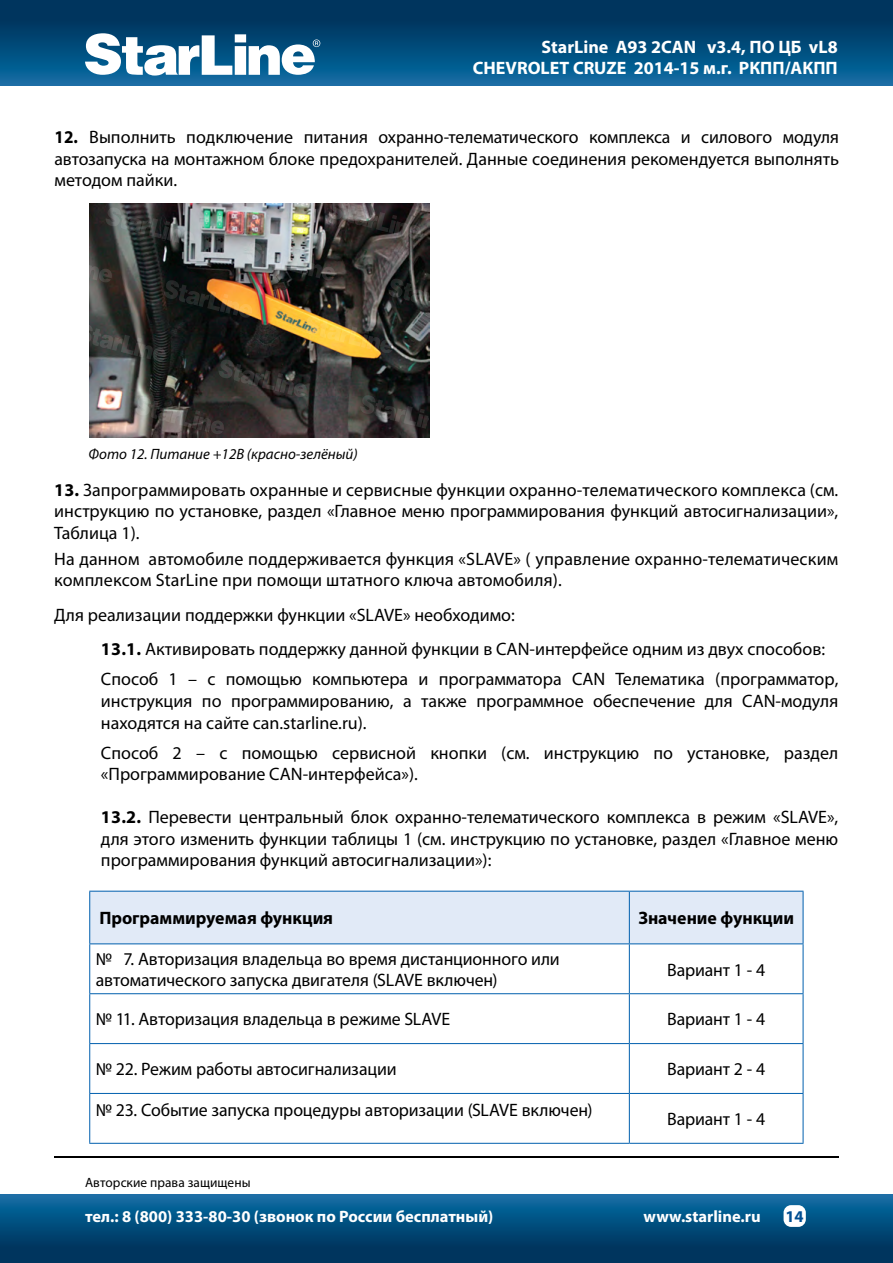
<style>
.page{position:relative;width:893px;height:1263px;background:#fff}
.page>*{position:absolute;margin:0;border:0;box-sizing:border-box;transform-origin:0 0}
.t1{font:18px/21.6px "Myriad Pro";color:#000;text-align:justify}
.t2{font:700 18px/21.6px "Myriad Pro";color:#fff;text-align:right}
.t3{font:700 18px "Myriad Pro";color:#000}
.t4{font:700 16.5px "Myriad Pro";color:#fff}
.t5{font:700 16.5px "Myriad Pro";color:#004e92}
.t6{font:italic 15px "Myriad Pro";color:#000}
.t7{font:13.5px "Myriad Pro";color:#000}
.s1{font-weight:700}
</style>
<div class="page">
<hr style="left:54px;top:1157px;width:785px;height:1px;background:#000">
<svg style="left:0;top:1195px;width:893px;height:68px;background:#034b79"></svg>
<div style="left:783px;top:1205px;width:23px;height:22px;background:#fff;border-radius:8px"></div>
<div style="left:0;top:0;width:893px;height:85px;background:linear-gradient(to bottom,#002a50,#0a6aa1)"></div>
<svg style="left:85px;top:33px;width:235px;height:43px"></svg>
<img style="left:89px;top:203px;width:340px;height:231px">
<div style="left:90px;top:892px;width:713px;height:51px;background:#e1eaf7"></div>
<hr style="left:89px;top:891px;width:540px;height:1px;background:#005fae">
<hr style="left:89px;top:892px;width:1px;height:51px;background:#005fae">
<hr style="left:629px;top:891px;width:174px;height:1px;background:#005fae">
<hr style="left:629px;top:892px;width:1px;height:51px;background:#005fae">
<hr style="left:803px;top:892px;width:1px;height:51px;background:#005fae">
<hr style="left:89px;top:943px;width:540px;height:1px;background:#005fae">
<hr style="left:89px;top:944px;width:1px;height:49px;background:#005fae">
<hr style="left:629px;top:943px;width:174px;height:1px;background:#005fae">
<hr style="left:629px;top:944px;width:1px;height:49px;background:#005fae">
<hr style="left:803px;top:944px;width:1px;height:49px;background:#005fae">
<hr style="left:89px;top:993px;width:540px;height:1px;background:#005fae">
<hr style="left:89px;top:994px;width:1px;height:49px;background:#005fae">
<hr style="left:629px;top:993px;width:174px;height:1px;background:#005fae">
<hr style="left:629px;top:994px;width:1px;height:49px;background:#005fae">
<hr style="left:803px;top:994px;width:1px;height:49px;background:#005fae">
<hr style="left:89px;top:1043px;width:540px;height:1px;background:#005fae">
<hr style="left:89px;top:1044px;width:1px;height:49px;background:#005fae">
<hr style="left:629px;top:1043px;width:174px;height:1px;background:#005fae">
<hr style="left:629px;top:1044px;width:1px;height:49px;background:#005fae">
<hr style="left:803px;top:1044px;width:1px;height:49px;background:#005fae">
<hr style="left:89px;top:1093px;width:540px;height:1px;background:#005fae">
<hr style="left:89px;top:1094px;width:1px;height:49px;background:#005fae">
<hr style="left:629px;top:1093px;width:174px;height:1px;background:#005fae">
<hr style="left:629px;top:1094px;width:1px;height:49px;background:#005fae">
<hr style="left:803px;top:1094px;width:1px;height:49px;background:#005fae">
<hr style="left:89px;top:1143px;width:540px;height:1px;background:#005fae">
<hr style="left:629px;top:1143px;width:174px;height:1px;background:#005fae">
<p class="t2" style="left:473px;top:35px;width:366px">StarLine A93 2CAN v3.4, ПО ЦБ vL8<br>CHEVROLET CRUZE 2014-15 м.г. РКПП/АКПП</p>
<p class="t1" style="left:55px;top:126px;width:786px"><span class="s1">12.</span> Выполнить подключение питания охранно-телематического комплекса и силового модуля автозапуска на монтажном блоке предохранителей. Данные соединения рекомендуется выполнять методом пайки.</p>
<p class="t6" style="left:89px;top:445px;width:271px">Фото 12. Питание +12В (красно-зелёный)</p>
<p class="t1" style="left:54px;top:479px;width:786px"><span class="s1">13.</span> Запрограммировать охранные и сервисные функции охранно-телематического комплекса (см. инструкцию по установке, раздел «Главное меню программирования функций автосигнализации», Таблица 1).</p>
<p class="t1" style="left:54px;top:548px;width:786px">На данном автомобиле поддерживается функция «SLAVE» ( управление охранно-телематическим комплексом StarLine при помощи штатного ключа автомобиля).</p>
<p class="t1" style="left:101px;top:597px;width:726px;line-height:34.3px;text-indent:-47px">Для реализации поддержки функции «SLAVE» необходимо:<br><span class="s1">13.1.</span> Активировать поддержку данной функции в CAN-интерфейсе одним из двух способов:</p>
<p class="t1" style="left:101px;top:668px;width:739px">Способ 1 – с помощью компьютера и программатора CAN Телематика (программатор, инструкция по программированию, а также программное обеспечение для CAN-модуля находятся на сайте can.starline.ru).</p>
<p class="t1" style="left:101px;top:741px;width:739px">Способ 2 – с помощью сервисной кнопки (см. инструкцию по установке, раздел «Программирование CAN-интерфейса»).</p>
<p class="t1" style="left:101px;top:806px;width:739px"><span class="s1">13.2.</span> Перевести центральный блок охранно-телематического комплекса в режим «SLAVE», для этого изменить функции таблицы 1 (см. инструкцию по установке, раздел «Главное меню программирования функций автосигнализации»):</p>
<p class="t3" style="left:99px;top:906px;width:235px">Программируемая функция</p>
<p class="t3" style="left:638px;top:906px;width:157px">Значение функции</p>
<p class="t1" style="left:96px;top:948px;width:466px">№ 7. Авторизация владельца во время дистанционного или автоматического запуска двигателя (SLAVE включен)</p>
<p class="t1" style="left:667px;top:958px;width:100px">Вариант 1 - 4</p>
<p class="t1" style="left:96px;top:1008px;width:356px">№ 11. Авторизация владельца в режиме SLAVE</p>
<p class="t1" style="left:667px;top:1008px;width:100px">Вариант 1 - 4</p>
<p class="t1" style="left:96px;top:1058px;width:302px">№ 22. Режим работы автосигнализации</p>
<p class="t1" style="left:667px;top:1058px;width:100px">Вариант 2 - 4</p>
<p class="t1" style="left:96px;top:1099px;width:498px">№ 23. Событие запуска процедуры авторизации (SLAVE включен)</p>
<p class="t1" style="left:667px;top:1108px;width:100px">Вариант 1 - 4</p>
<p class="t7" style="left:85px;top:1174px;width:167px">Авторские права защищены</p>
<p class="t4" style="left:85px;top:1206px;width:410px">тел.: 8 (800) 333-80-30 (звонок по России бесплатный)</p>
<p class="t4" style="left:644px;top:1206px;width:119px">www.starline.ru</p>
<p class="t5" style="left:785px;top:1205px;width:20px">14</p>
</div>
